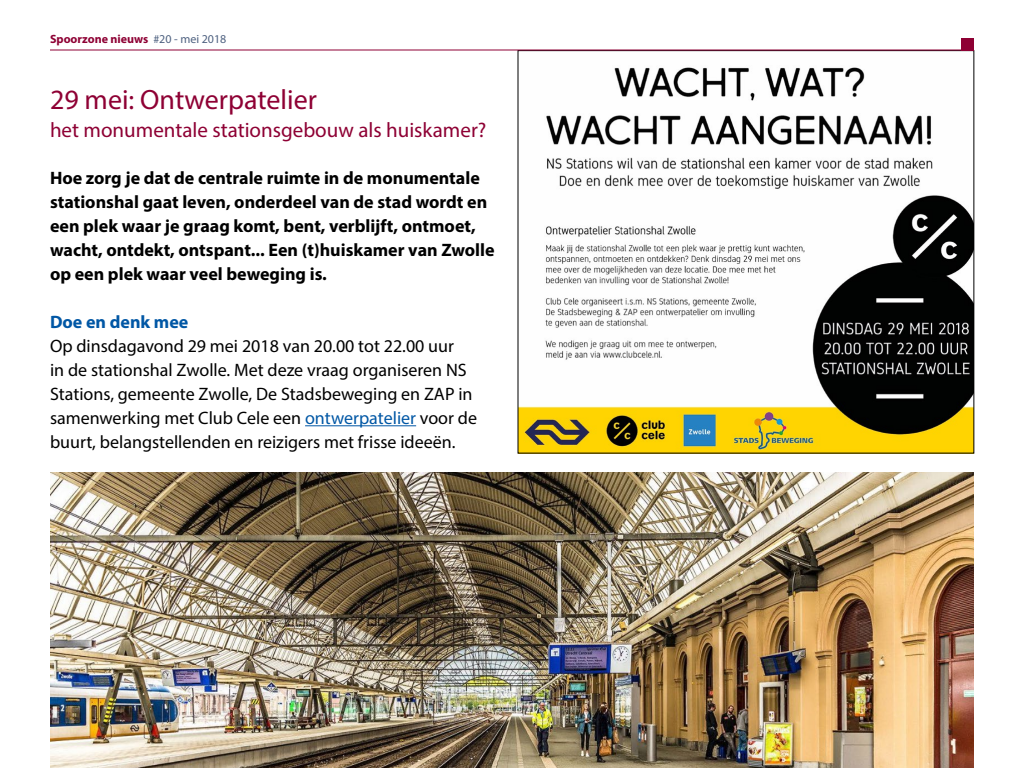
<style>
.page{position:relative;width:1024px;height:768px;background:#fff}
.page>*{position:absolute;margin:0;border:0;box-sizing:border-box;transform-origin:0 0}
.t1{font:28px "Myriad Pro";color:#8e0034}
.t2{font:21px "Myriad Pro";color:#8e0034}
.t3{font:18px/24px "Myriad Pro";color:#000}
.t4{font:700 18px/24px "Myriad Pro";color:#000}
.t5{font:700 18px "Myriad Pro";color:#0057a5}
.t6{font:700 12px "Myriad Pro";color:#8e0034}
.s1{font-weight:400;color:#4e6180}
.s2{color:#0057a5}
</style>
<div class="page">
<hr style="left:305px;top:425px;width:111px;height:1px;background:#0057a5">
<img style="left:520px;top:67px;width:452px;height:384px">
<hr style="left:50px;top:50px;width:924px;height:1px;background:#8e0034">
<div style="left:962px;top:38px;width:12px;height:12px;background:#8e0034"></div>
<img style="left:50px;top:472px;width:924px;height:296px">
<p class="t6" style="left:50px;top:31px;width:178px">Spoorzone nieuws <span class="s1">#20 - mei 2018</span></p>
<h1 class="t1" style="left:50px;top:82px;width:268px">29 mei: Ontwerpatelier</h1>
<p class="t2" style="left:50px;top:117px;width:438px">het monumentale stationsgebouw als huiskamer?</p>
<p class="t4" style="left:50px;top:165px;width:446px">Hoe zorg je dat de centrale ruimte in de monumentale stationshal gaat leven, onderdeel van de stad wordt en een plek waar je graag komt, bent, verblijft, ontmoet, wacht, ontdekt, ontspant... Een (t)huiskamer van Zwolle op een plek waar veel beweging is.</p>
<p class="t5" style="left:50px;top:310px;width:140px">Doe en denk mee</p>
<p class="t3" style="left:50px;top:334px;width:429px">Op dinsdagavond 29 mei 2018 van 20.00 tot 22.00 uur<br>in de stationshal Zwolle. Met deze vraag organiseren NS Stations, gemeente Zwolle, De Stadsbeweging en ZAP in samenwerking met Club Cele een <span class="s2">ontwerpatelier</span> voor de buurt, belangstellenden en reizigers met frisse ideeën.</p>
</div>
